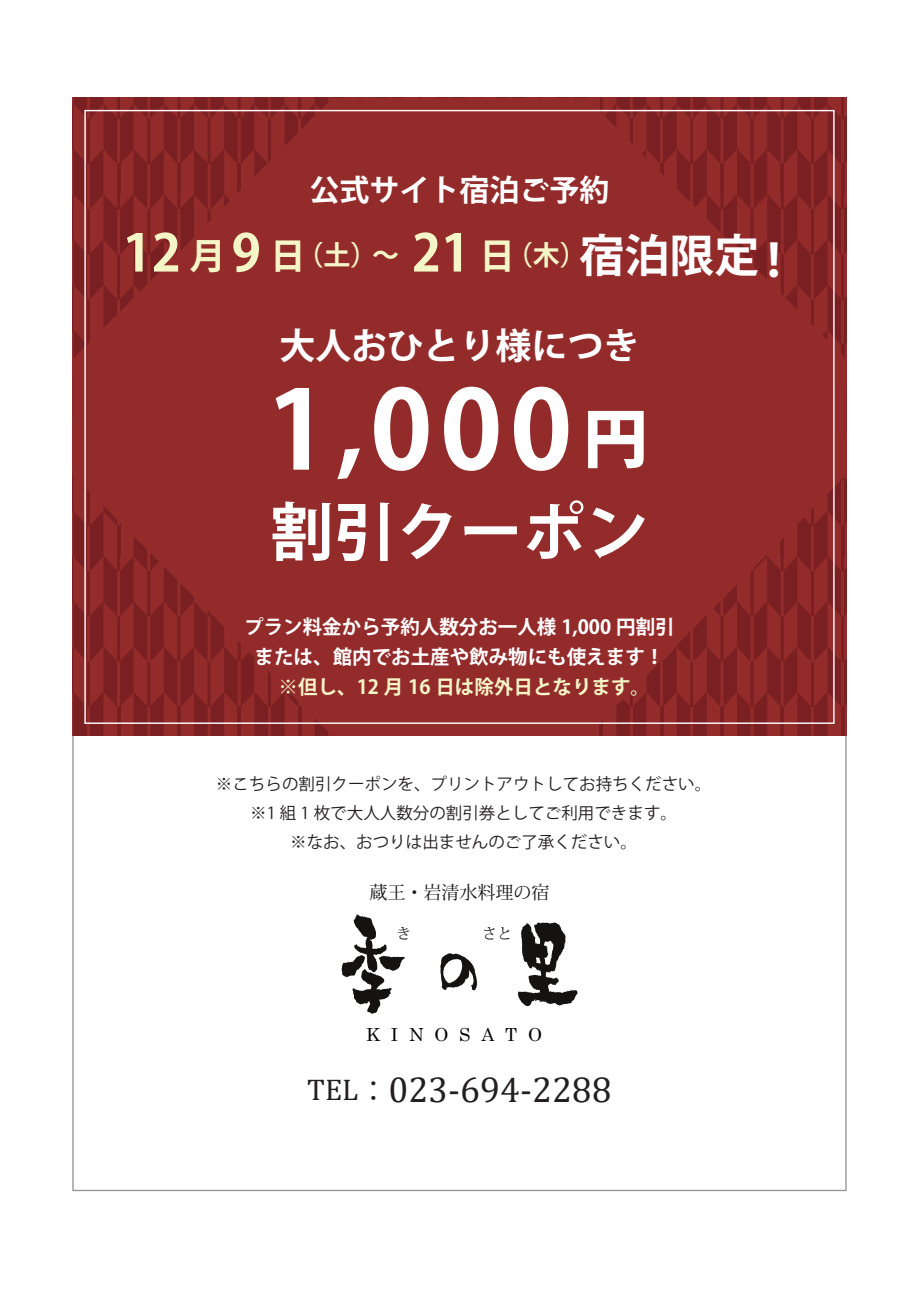
<style>
.page{position:relative;width:919px;height:1289px;background:#fff}
.page>*{position:absolute;margin:0;border:0;box-sizing:border-box;transform-origin:0 0}
.t1{font:700 108px "Koz Go Pro";color:#fff}
.t2{font:700 63px "Koz Go Pro";color:#fff}
.t3{font:36px "Cambria Math";color:#231f20}
.t4{font:700 36px "Koz Go Pro";color:#fff}
.t5{font:700 30px "Koz Go Pro";color:#fff}
.t6{font:700 27px "Koz Go Pro";color:#f5f6c7}
.t7{font:700 19.5px/30px "Koz Go Pro";color:#fff;text-align:center}
.t8{font:700 19.5px "Koz Go Pro";color:#f5f6c7}
.t9{font:18px "Koz Min Pr 6 N";color:#151312}
.t10{font:18px "Century";letter-spacing:.6em;color:#030303}
.t11{font:16.5px/28.8px "Koz Go Pro";color:#231f20;text-align:center}
.t12{font:15px "Koz Min Pr 6 N";color:#151312}
.s1{font-size:51px}
.s2{font-size:36px}
.s3{font-size:45px;color:#fff}
.s4{font-size:97.5px}
.s5{font-weight:800;font-size:64.5px}
.s6{font-size:30px}
.s7{font-family:"Koz Go Pro";font-size:30px}
</style>
<div class="page">
<svg style="left:72px;top:98px;width:774px;height:638px;background:#912b2b"></svg>
<svg style="left:341px;top:914px;width:64px;height:99px"></svg>
<svg style="left:440px;top:953px;width:37px;height:37px"></svg>
<svg style="left:518px;top:922px;width:59px;height:84px"></svg>
<h3 class="t5" style="left:309px;top:171px;width:301px">公式サイト宿泊ご予約</h3>
<h3 class="t6" style="left:123px;top:238px;width:675px"><span class="s1">12</span> <span class="s2">月</span><span class="s1">9</span> <span class="s2">日</span>（土）～ <span class="s1">21</span> <span class="s2">日</span>（木）<span class="s3">宿泊限定！</span></h3>
<h3 class="t4" style="left:279px;top:322px;width:361px">大人おひとり様につき</h3>
<h1 class="t1" style="left:266px;top:360px;width:382px">1<span class="s4">,</span>000<span class="s5">円</span></h1>
<h2 class="t2" style="left:270px;top:491px;width:379px">割引クーポン</h2>
<p class="t7" style="left:244px;top:612px;width:432px">プラン料金から予約人数分お一人様 1,000 円割引または、館内でお土産や飲み物にも使えます！</p>
<p class="t8" style="left:278px;top:673px;width:373px">※但し、12 月 16 日は除外日となります。</p>
<p class="t11" style="left:216px;top:770px;width:496px">※こちらの割引クーポンを、プリントアウトしてお持ちください。※1 組 1 枚で大人人数分の割引券としてご利用できます。<br>※なお、おつりは出ませんのご了承ください。</p>
<p class="t9" style="left:369px;top:882px;width:182px">蔵王・岩清水料理の宿</p>
<p class="t12" style="left:396px;top:925px;width:16px">き</p>
<p class="t12" style="left:482px;top:925px;width:31px">さと</p>
<p class="t10" style="left:366px;top:1019px;width:177px">KINOSATO</p>
<h3 class="t3" style="left:307px;top:1068px;width:306px"><span class="s6">TEL</span><span class="s7">：</span>023-694-2288</h3>
</div>
